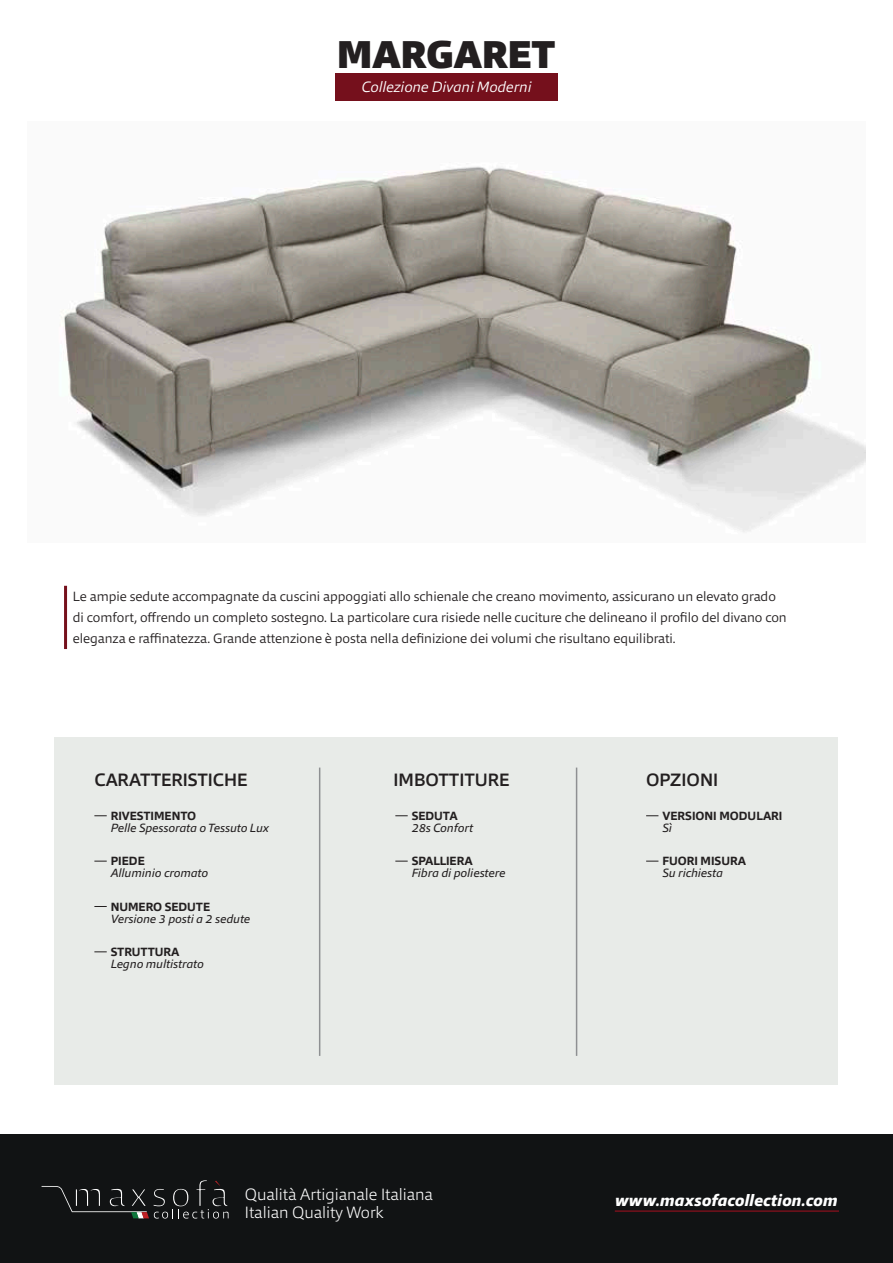
<style>
.page{position:relative;width:893px;height:1263px;background:#fff}
.page>*{position:absolute;margin:0;border:0;box-sizing:border-box;transform-origin:0 0}
.t1{font:900 39px "Qubo";letter-spacing:-.01em;color:#231f20}
.t2{font:500 18px "Qubo";color:#231f20}
.t3{font:200 16.5px/18px "Qubo";color:#fff}
.t4{font:italic 800 16.5px "Qubo";color:#fff}
.t5{font:italic 300 15px "Qubo";color:#fff}
.t6{font:300 13.5px/21px "Qubo";color:#231f20}
.t7{font:italic 12px "Qubo";color:#231f20}
.t8{font:700 12px "Qubo";color:#231f20}
</style>
<div class="page">
<div style="left:0;top:1134px;width:893px;height:129px;background:#111314"></div>
<hr style="left:615px;top:1210px;width:224px;height:2px;background:#76111c">
<div style="left:55px;top:738px;width:783px;height:347px;background:#e8ebe8"></div>
<hr style="left:319px;top:767px;width:1px;height:289px;background:#8e9092">
<hr style="left:576px;top:767px;width:1px;height:289px;background:#8e9092">
<svg style="left:41px;top:1180px;width:188px;height:38px"></svg>
<div style="left:335px;top:73px;width:223px;height:28px;background:#75101c"></div>
<img style="left:61px;top:166px;width:805px;height:367px">
<hr style="left:64px;top:586px;width:3px;height:63px;background:#75101c">
<svg style="left:94px;top:815px;width:13px;height:1px"></svg>
<svg style="left:395px;top:815px;width:13px;height:1px"></svg>
<svg style="left:646px;top:815px;width:12px;height:1px"></svg>
<svg style="left:646px;top:861px;width:12px;height:1px"></svg>
<svg style="left:395px;top:861px;width:13px;height:1px"></svg>
<svg style="left:94px;top:861px;width:13px;height:1px"></svg>
<svg style="left:94px;top:906px;width:13px;height:1px"></svg>
<svg style="left:94px;top:951px;width:13px;height:1px"></svg>
<h1 class="t1" style="left:337px;top:29px;width:220px">MARGARET</h1>
<p class="t5" style="left:362px;top:77px;width:171px">Collezione Divani Moderni</p>
<p class="t6" style="left:73px;top:586px;width:715px">Le ampie sedute accompagnate da cuscini appoggiati allo schienale che creano movimento, assicurano un elevato grado di comfort, offrendo un completo sostegno. La particolare cura risiede nelle cuciture che delineano il profilo del divano con eleganza e raffinatezza. Grande attenzione è posta nella definizione dei volumi che risultano equilibrati.</p>
<h2 class="t2" style="left:94px;top:768px;width:155px">CARATTERISTICHE</h2>
<h2 class="t2" style="left:393px;top:768px;width:117px">IMBOTTITURE</h2>
<h2 class="t2" style="left:646px;top:768px;width:74px">OPZIONI</h2>
<p class="t8" style="left:111px;top:808px;width:87px">RIVESTIMENTO</p>
<p class="t7" style="left:111px;top:820px;width:160px">Pelle Spessorata o Tessuto Lux</p>
<p class="t8" style="left:111px;top:853px;width:35px">PIEDE</p>
<p class="t7" style="left:111px;top:865px;width:99px">Alluminio cromato</p>
<p class="t8" style="left:111px;top:899px;width:101px">NUMERO SEDUTE</p>
<p class="t7" style="left:111px;top:911px;width:141px">Versione 3 posti a 2 sedute</p>
<p class="t8" style="left:111px;top:944px;width:70px">STRUTTURA</p>
<p class="t7" style="left:111px;top:956px;width:94px">Legno multistrato</p>
<p class="t8" style="left:412px;top:808px;width:48px">SEDUTA</p>
<p class="t7" style="left:412px;top:820px;width:63px">28s Confort</p>
<p class="t8" style="left:412px;top:853px;width:62px">SPALLIERA</p>
<p class="t7" style="left:412px;top:865px;width:95px">Fibra di poliestere</p>
<p class="t8" style="left:662px;top:808px;width:121px">VERSIONI MODULARI</p>
<p class="t7" style="left:662px;top:820px;width:11px">Sì</p>
<p class="t8" style="left:662px;top:853px;width:85px">FUORI MISURA</p>
<p class="t7" style="left:662px;top:865px;width:62px">Su richiesta</p>
<p class="t3" style="left:245px;top:1185px;width:190px">Qualità Artigianale Italiana<br>Italian Quality Work</p>
<p class="t4" style="left:615px;top:1190px;width:224px">www.maxsofacollection.com</p>
</div>
